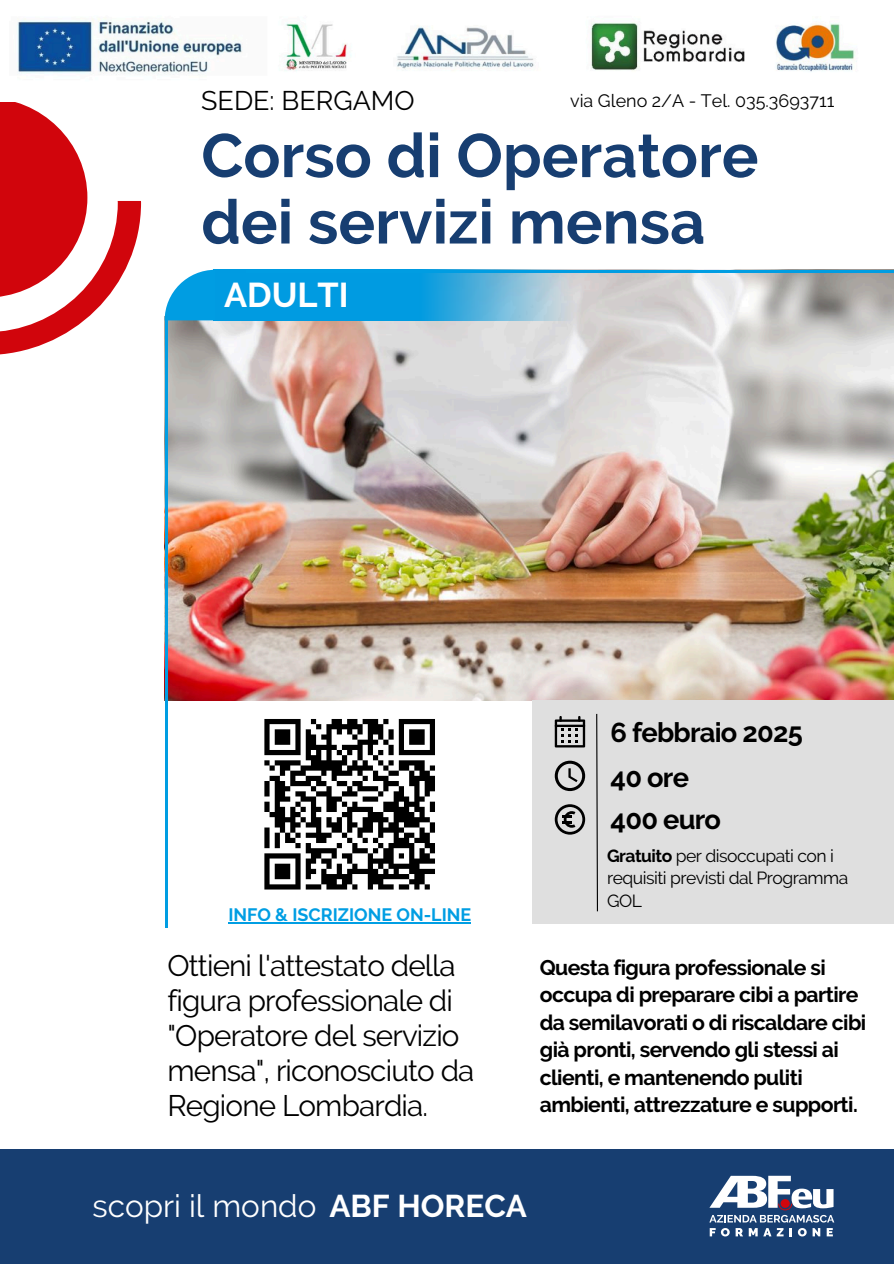
<style>
.page{position:relative;width:894px;height:1264px;background:#fff}
.page>*{position:absolute;margin:0;border:0;box-sizing:border-box;transform-origin:0 0}
.t1{font:700 61.2px/66.3px "Raleway";color:#173e71}
.t2{font:700 34.35px "Raleway";color:#fff}
.t3{font:31.35px "Raleway";color:#fff}
.t4{font:29.55px/34.8px "Raleway";letter-spacing:-.03em;color:#000}
.t5{font:700 27.3px "Raleway";letter-spacing:-.03em;color:#000}
.t6{font:26.85px "Raleway";color:#000}
.t7{font:700 21.15px/27.5px "Raleway";letter-spacing:-.03em;color:#000}
.t8{font:18px "Raleway";color:#000}
.t9{font:700 17.85px "Raleway";color:#009ee3}
.t10{font:17.55px/22.5px "Raleway";letter-spacing:-.03em;color:#000}
.s1{font-weight:700}
</style>
<div class="page">
<svg style="left:0;top:102px;width:141px;height:253px"></svg>
<img style="left:167px;top:272px;width:725px;height:429px">
<img style="left:215px;top:270px;width:368px;height:50px">
<svg style="left:165px;top:270px;width:50px;height:50px"></svg>
<hr style="left:165px;top:320px;width:2px;height:607px;background:#009de2">
<hr style="left:246px;top:270px;width:647px;height:2px;background:#009de2">
<div style="left:0;top:1148px;width:893px;height:115px;background:#173e71"></div>
<svg style="left:709px;top:1175px;width:125px;height:61px"></svg>
<div style="left:532px;top:700px;width:361px;height:224px;background:#dfdfdf"></div>
<svg style="left:596px;top:713px;width:2px;height:199px"></svg>
<svg style="left:554px;top:716px;width:31px;height:31px"></svg>
<svg style="left:554px;top:760px;width:31px;height:31px"></svg>
<svg style="left:554px;top:804px;width:31px;height:30px"></svg>
<img style="left:17px;top:18px;width:840px;height:57px">
<hr style="left:228px;top:922px;width:243px;height:1px;background:#009ee3">
<svg style="left:264px;top:719px;width:171px;height:171px"></svg>
<p class="t6" style="left:201px;top:84px;width:215px">SEDE: BERGAMO</p>
<p class="t8" style="left:570px;top:90px;width:266px">via Gleno 2/A - Tel. 035.3693711</p>
<p class="t1" style="left:201px;top:122px;width:558px">Corso di Operatore dei servizi mensa</p>
<p class="t2" style="left:224px;top:274px;width:126px">ADULTI</p>
<p class="t9" style="left:228px;top:904px;width:244px">INFO &amp; ISCRIZIONE ON-LINE</p>
<h1 class="t4" style="left:167px;top:948px;width:308px">Ottieni l'attestato della figura professionale di "Operatore del servizio mensa", riconosciuto da<br>Regione Lombardia.</h1>
<p class="t5" style="left:610px;top:716px;width:193px">6 febbraio 2025</p>
<h2 class="t5" style="left:610px;top:760px;width:80px">40 ore</h2>
<p class="t5" style="left:610px;top:803px;width:112px">400 euro</p>
<p class="t10" style="left:607px;top:844px;width:243px"><span class="s1">Gratuito</span> per disoccupati con i requisiti previsti dal Programma<br>GOL</p>
<p class="t7" style="left:539px;top:953px;width:328px">Questa figura professionale si occupa di preparare cibi a partire da semilavorati o di riscaldare cibi già pronti, servendo gli stessi ai clienti, e mantenendo puliti ambienti, attrezzature e supporti.</p>
<p class="t3" style="left:93px;top:1187px;width:435px">scopri il mondo <span class="s1">ABF HORECA</span></p>
</div>
